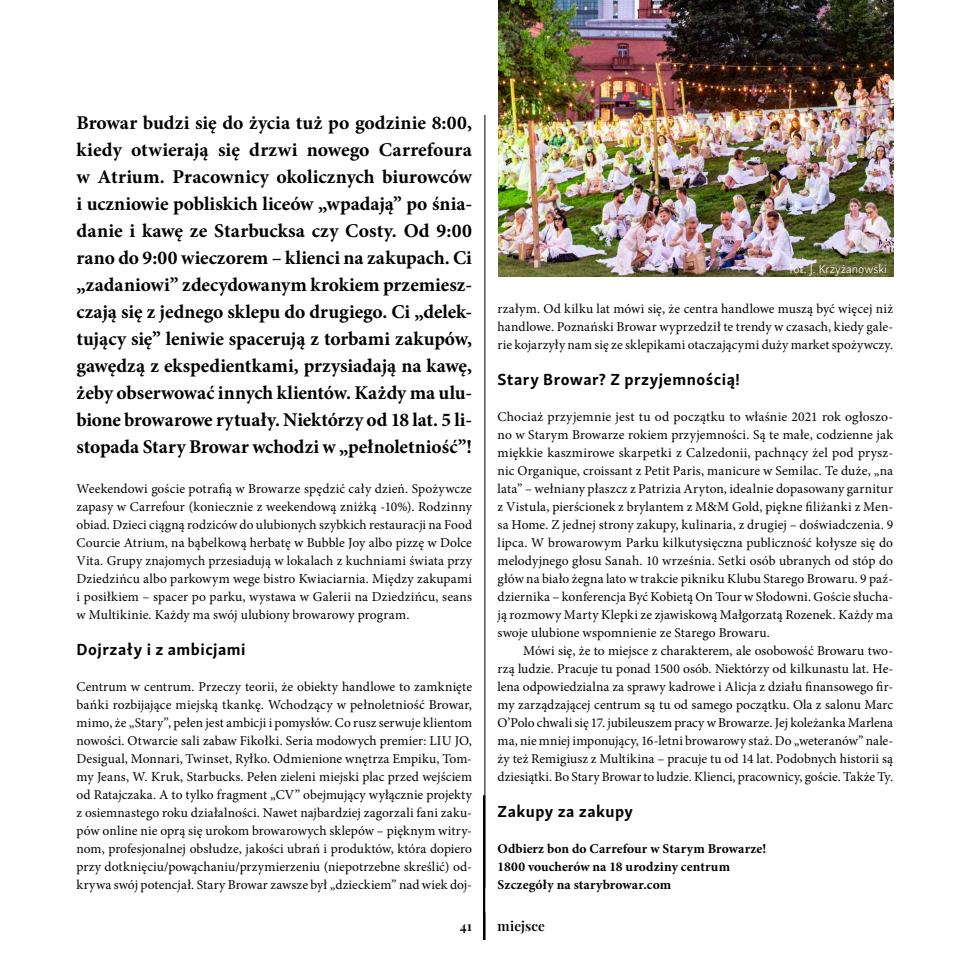
<style>
.page{position:relative;width:957px;height:957px;background:#fff}
.page>*{position:absolute;margin:0;border:0;box-sizing:border-box;transform-origin:0 0}
.t1{font:700 19.5px/27px "Minion Pro";color:#000;text-align:justify}
.t2{font:700 16.5px "Skolar Sans Pro";letter-spacing:.03em;color:#000}
.t3{font:13.5px/18px "Minion Pro";letter-spacing:.005em;color:#000;text-align:justify}
.t4{font:700 13.5px/18px "Minion Pro";letter-spacing:.01em;color:#000}
.t5{font:600 13.5px "Playfair Display";letter-spacing:.01em;color:#000}
.t6{font:12px "Skolar Sans Pro";color:#fff}
</style>
<div class="page">
<hr style="left:484px;top:115px;width:1px;height:772px;background:#000">
<hr style="left:483px;top:795px;width:2px;height:145px;background:#000">
<img style="left:498px;top:0;width:395px;height:277px">
<p class="t1" style="left:77px;top:109px;width:397px">Browar budzi się do życia tuż po godzinie 8:00, kiedy otwierają się drzwi nowego Carrefoura w Atrium. Pracownicy okolicznych biurowców i uczniowie pobliskich liceów „wpadają” po śnia‑ danie i kawę ze Starbucksa czy Costy. Od 9:00 rano do 9:00 wieczorem – klienci na zakupach. Ci „zadaniowi” zdecydowanym krokiem przemiesz‑ czają się z jednego sklepu do drugiego. Ci „delek‑ tujący się” leniwie spacerują z torbami zakupów, gawędzą z ekspedientkami, przysiadają na kawę, żeby obserwować innych klientów. Każdy ma ulu‑ bione browarowe rytuały. Niektórzy od 18 lat. 5 li‑ stopada Stary Browar wchodzi w „pełnoletniość”!</p>
<p class="t3" style="left:77px;top:480px;width:397px">Weekendowi goście potrafią w Browarze spędzić cały dzień. Spożywcze zapasy w Carrefour (koniecznie z weekendową zniżką ‑10%). Rodzinny obiad. Dzieci ciągną rodziców do ulubionych szybkich restauracji na Food Courcie Atrium, na bąbelkową herbatę w Bubble Joy albo pizzę w Dolce Vita. Grupy znajomych przesiadują w lokalach z kuchniami świata przy Dziedzińcu albo parkowym wege bistro Kwiaciarnia. Między zakupami i posiłkiem – spacer po parku, wystawa w Galerii na Dziedzińcu, seans w Multikinie. Każdy ma swój ulubiony browarowy program.</p>
<p class="t2" style="left:77px;top:636px;width:171px">Dojrzały i z ambicjami</p>
<p class="t3" style="left:77px;top:678px;width:397px">Centrum w centrum. Przeczy teorii, że obiekty handlowe to zamknięte bańki rozbijające miejską tkankę. Wchodzący w pełnoletniość Browar, mimo, że „Stary”, pełen jest ambicji i pomysłów. Co rusz serwuje klientom nowości. Otwarcie sali zabaw Fikołki. Seria modowych premier: LIU JO, Desigual, Monnari, Twinset, Ryłko. Odmienione wnętrza Empiku, Tom‑ my Jeans, W. Kruk, Starbucks. Pełen zieleni miejski plac przed wejściem od Ratajczaka. A to tylko fragment „CV” obejmujący wyłącznie projekty z osiemnastego roku działalności. Nawet najbardziej zagorzali fani zaku‑ pów online nie oprą się urokom browarowych sklepów – pięknym witry‑ nom, profesjonalnej obsłudze, jakości ubrań i produktów, która dopiero przy dotknięciu/powąchaniu/przymierzeniu (niepotrzebne skreślić) od‑ krywa swój potencjał. Stary Browar zawsze był „dzieckiem” nad wiek doj‑</p>
<p class="t6" style="left:789px;top:260px;width:99px">fot. J. Krzyżanowski</p>
<p class="t3" style="left:497px;top:300px;width:397px">rzałym. Od kilku lat mówi się, że centra handlowe muszą być więcej niż handlowe. Poznański Browar wyprzedził te trendy w czasach, kiedy gale‑ rie kojarzyły nam się ze sklepikami otaczającymi duży market spożywczy.</p>
<p class="t2" style="left:497px;top:366px;width:244px">Stary Browar? Z przyjemnością!</p>
<p class="t3" style="left:497px;top:408px;width:397px">Chociaż przyjemnie jest tu od początku to właśnie 2021 rok ogłoszo‑ no w Starym Browarze rokiem przyjemności. Są te małe, codzienne jak miękkie kaszmirowe skarpetki z Calzedonii, pachnący żel pod prysz‑ nic Organique, croissant z Petit Paris, manicure w Semilac. Te duże, „na lata” – wełniany płaszcz z Patrizia Aryton, idealnie dopasowany garnitur z Vistula, pierścionek z brylantem z M&amp;M Gold, piękne filiżanki z Men‑ sa Home. Z jednej strony zakupy, kulinaria, z drugiej – doświadczenia. 9 lipca. W browarowym Parku kilkutysięczna publiczność kołysze się do melodyjnego głosu Sanah. 10 września. Setki osób ubranych od stóp do głów na biało żegna lato w trakcie pikniku Klubu Starego Browaru. 9 paź‑ dziernika – konferencja Być Kobietą On Tour w Słodowni. Goście słucha‑ ją rozmowy Marty Klepki ze zjawiskową Małgorzatą Rozenek. Każdy ma swoje ulubione wspomnienie ze Starego Browaru.</p>
<p class="t3" style="left:497px;top:642px;width:397px;text-indent:26px">Mówi się, że to miejsce z charakterem, ale osobowość Browaru two‑ rzą ludzie. Pracuje tu ponad 1500 osób. Niektórzy od kilkunastu lat. He‑ lena odpowiedzialna za sprawy kadrowe i Alicja z działu finansowego fir‑ my zarządzającej centrum są tu od samego początku. Ola z salonu Marc O’Polo chwali się 17. jubileuszem pracy w Browarze. Jej koleżanka Marlena ma, nie mniej imponujący, 16‑letni browarowy staż. Do „weteranów” nale‑ ży też Remigiusz z Multikina – pracuje tu od 14 lat. Podobnych historii są dziesiątki. Bo Stary Browar to ludzie. Klienci, pracownicy, goście. Także Ty.</p>
<p class="t2" style="left:497px;top:798px;width:137px">Zakupy za zakupy</p>
<p class="t4" style="left:497px;top:839px;width:270px">Odbierz bon do Carrefour w Starym Browarze!<br>1800 voucherów na 18 urodziny centrum<br>Szczegóły na starybrowar.com</p>
<p class="t5" style="left:460px;top:916px;width:14px">41</p>
<p class="t5" style="left:497px;top:916px;width:49px">miejsce</p>
</div>
